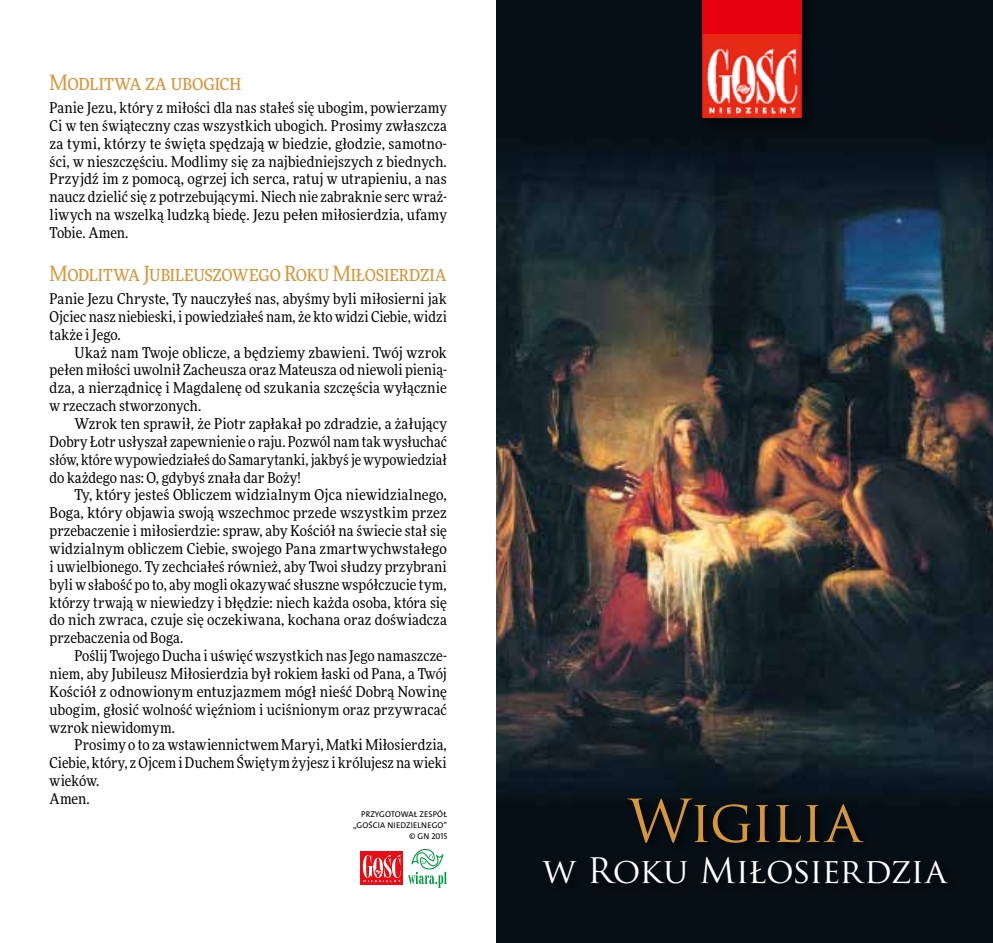
<style>
.page{position:relative;width:993px;height:943px;background:#fff}
.page>*{position:absolute;margin:0;border:0;box-sizing:border-box;transform-origin:0 0}
.t1{font:57.75px "Trajan Pro";letter-spacing:-.035em;color:#d8963b}
.t2{font:34.3px "Trajan Pro";letter-spacing:-.015em;color:#fff}
.t3{font:21px "Freeday Narrow News";letter-spacing:-.01em;color:#d8963b}
.t4{font:14.88px/17.8px "Freeday Narrow News";letter-spacing:.01em;color:#000;text-align:justify}
.t5{font:8.4px/10.8px "The Mix HP5 Plain";letter-spacing:.015em;color:#000;text-align:right}
</style>
<div class="page">
<div style="left:360px;top:851px;width:42px;height:33px;background:#ea0c16"></div>
<svg style="left:362px;top:854px;width:39px;height:29px"></svg>
<svg style="left:408px;top:849px;width:38px;height:38px"></svg>
<img style="left:496px;top:0;width:496px;height:943px">
<div style="left:540px;top:795px;width:419px;height:102px;background:#050e15"></div>
<div style="left:698px;top:0;width:121px;height:136px;background:#050c12"></div>
<div style="left:702px;top:0;width:99px;height:118px;background:#e7000e"></div>
<img style="left:703px;top:35px;width:96px;height:82px">
<h3 class="t3" style="left:50px;top:70px;width:193px">Modlitwa za ubogich</h3>
<p class="t4" style="left:50px;top:99px;width:398px">Panie Jezu, który z miłości dla nas stałeś się ubogim, powierzamy Ci w ten świąteczny czas wszystkich ubogich. Prosimy zwłaszcza za tymi, którzy te święta spędzają w biedzie, głodzie, samotno&shy;ści, w nieszczęściu. Modlimy się za najbiedniejszych z biednych.<br>Przyjdź im z pomocą, ogrzej ich serca, ratuj w utrapieniu, a nas naucz dzielić się z potrzebującymi. Niech nie zabraknie serc wraż&shy;liwych na wszelką ludzką biedę. Jezu pełen miłosierdzia, ufamy Tobie. Amen.</p>
<h3 class="t3" style="left:50px;top:261px;width:398px">Modlitwa Jubileuszowego Roku Miłosierdzia</h3>
<p class="t4" style="left:50px;top:289px;width:398px">Panie Jezu Chryste, Ty nauczyłeś nas, abyśmy byli miłosierni jak Ojciec nasz niebieski, i powiedziałeś nam, że kto widzi Ciebie, widzi także i Jego.</p>
<p class="t4" style="left:50px;top:343px;width:398px;text-indent:25px">Ukaż nam Twoje oblicze, a będziemy zbawieni. Twój wzrok pełen miłości uwolnił Zacheusza oraz Mateusza od niewoli pienią&shy;dza, a nierządnicę i Magdalenę od szukania szczęścia wyłącznie w rzeczach stworzonych.</p>
<p class="t4" style="left:50px;top:414px;width:398px;text-indent:25px">Wzrok ten sprawił, że Piotr zapłakał po zdradzie, a żałujący Dobry Łotr usłyszał zapewnienie o raju. Pozwól nam tak wysłuchać słów, które wypowiedziałeś do Samarytanki, jakbyś je wypowiedział do każdego nas: O, gdybyś znała dar Boży!</p>
<p class="t4" style="left:50px;top:486px;width:398px;text-indent:25px">Ty, który jesteś Obliczem widzialnym Ojca niewidzialnego, Boga, który objawia swoją wszechmoc przede wszystkim przez przebaczenie i miłosierdzie: spraw, aby Kościół na świecie stał się widzialnym obliczem Ciebie, swojego Pana zmartwychwstałego i uwielbionego. Ty zechciałeś również, aby Twoi słudzy przybrani byli w słabość po to, aby mogli okazywać słuszne współczucie tym, którzy trwają w niewiedzy i błędzie: niech każda osoba, która się do nich zwraca, czuje się oczekiwana, kochana oraz doświadcza przebaczenia od Boga.</p>
<p class="t4" style="left:50px;top:646px;width:398px;text-indent:25px">Poślij Twojego Ducha i uświęć wszystkich nas Jego namaszcze&shy;niem, aby Jubileusz Miłosierdzia był rokiem łaski od Pana, a Twój Kościół z odnowionym entuzjazmem mógł nieść Dobrą Nowinę ubogim, głosić wolność więźniom i uciśnionym oraz przywracać wzrok niewidomym.</p>
<p class="t4" style="left:50px;top:736px;width:398px;text-align:left;text-indent:25px">Prosimy o to za wstawiennictwem Maryi, Matki Miłosierdzia, Ciebie, który, z Ojcem i Duchem Świętym żyjesz i królujesz na wieki wieków.<br>Amen.</p>
<p class="t5" style="left:353px;top:809px;width:96px">PRZYGOTOWAŁ ZESPÓŁ „GOŚCIA NIEDZIELNEGO” © GN 2015</p>
<h1 class="t1" style="left:628px;top:784px;width:235px">Wigilia</h1>
<h2 class="t2" style="left:542px;top:849px;width:405px">w Roku Miłosierdzia</h2>
</div>
